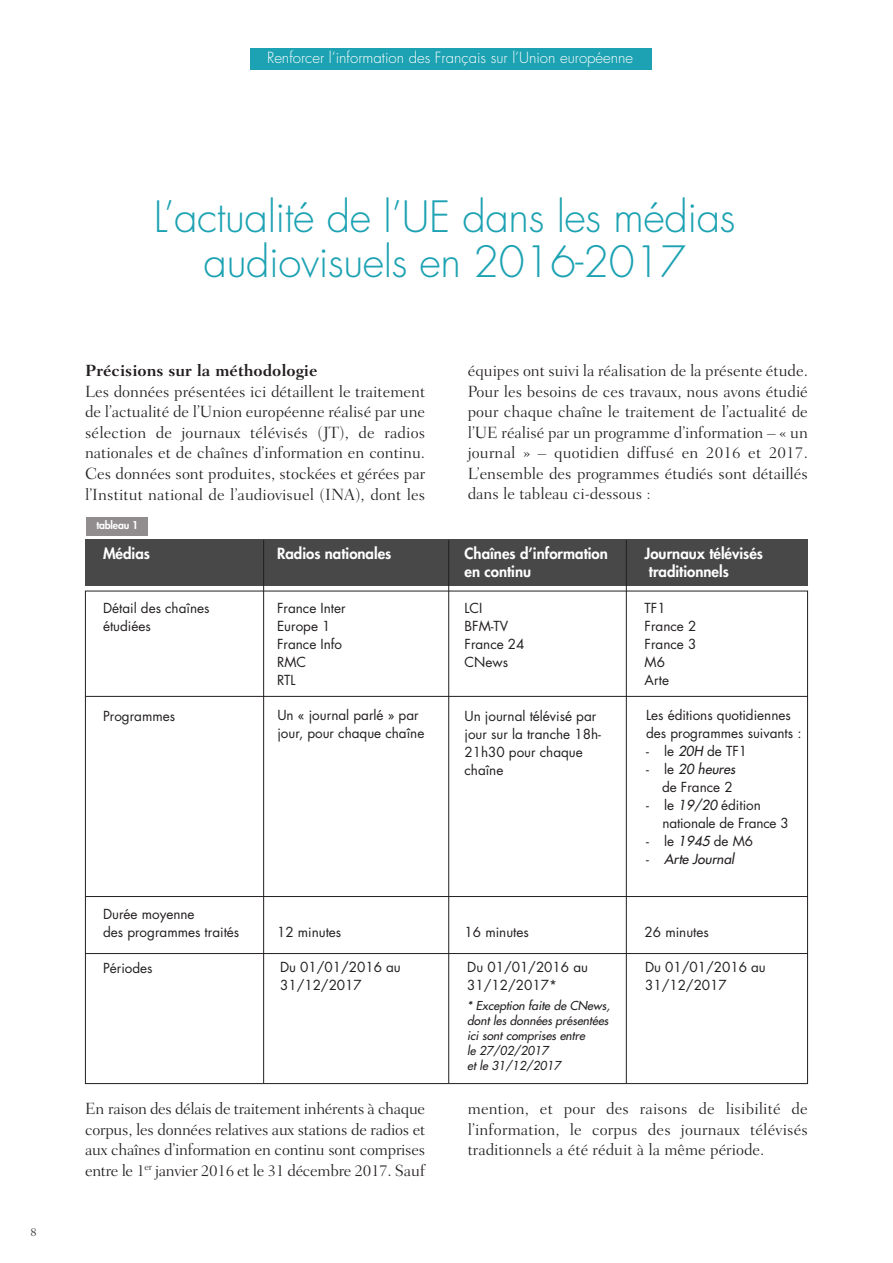
<style>
.page{position:relative;width:893px;height:1263px;background:#fff}
.page>*{position:absolute;margin:0;border:0;box-sizing:border-box;transform-origin:0 0}
.t1{font:300 42px/45px "Futura";letter-spacing:-.01em;color:#1ca2b2;text-align:center}
.t2{font:300 16.5px/20.5px "Fairfield LH";color:#231f20;text-align:justify}
.t3{font:700 16.5px "Fairfield LH";color:#231f20}
.t4{font:800 15px "Futura";color:#fff}
.t5{font:300 15px "Futura";color:#fff}
.t6{font:13.5px/18px "Futura";color:#231f20}
.t7{font:italic 13.5px "Futura";letter-spacing:.005em;color:#231f20}
.t8{font:italic 12px/15px "Futura";letter-spacing:.005em;color:#231f20}
.t9{font:300 12px "Fairfield LH";color:#231f20}
.t10{font:800 10.5px "Futura";letter-spacing:-.015em;color:#fff}
.s1{font-style:italic}
.s2{font-style:normal}
</style>
<div class="page">
<div style="left:85px;top:540px;width:723px;height:46px;background:#484848"></div>
<div style="left:250px;top:48px;width:402px;height:21px;background:#1ca2b2"></div>
<hr style="left:85px;top:696px;width:723px;height:1px;background:#231f20">
<hr style="left:85px;top:896px;width:723px;height:1px;background:#231f20">
<hr style="left:85px;top:953px;width:723px;height:1px;background:#231f20">
<hr style="left:263px;top:540px;width:1px;height:543px;background:#231f20">
<hr style="left:448px;top:540px;width:1px;height:543px;background:#231f20">
<hr style="left:626px;top:540px;width:1px;height:543px;background:#231f20">
<div style="left:86px;top:517px;width:62px;height:18px;background:#918c8d"></div>
<p class="t5" style="left:267px;top:51px;width:368px">Renforcer l’information des Français sur l’Union européenne</p>
<p class="t9" style="left:31px;top:1227px;width:8px">8</p>
<h1 class="t1" style="left:154px;top:198px;width:583px">L’actualité de l’UE dans les médias audiovisuels en 2016-2017</h1>
<p class="t3" style="left:85px;top:364px;width:234px">Précisions sur la méthodologie</p>
<p class="t2" style="left:85px;top:382px;width:342px">Les données présentées ici détaillent le traitement de l’actualité de l’Union européenne réalisé par une sélection de journaux télévisés (JT), de radios nationales et de chaînes d’information en continu.<br>Ces données sont produites, stockées et gérées par l’Institut national de l’audiovisuel (INA), dont les</p>
<p class="t10" style="left:96px;top:520px;width:43px">tableau 1</p>
<p class="t2" style="left:468px;top:362px;width:342px">équipes ont suivi la réalisation de la présente étude.<br>Pour les besoins de ces travaux, nous avons étudié pour chaque chaîne le traitement de l’actualité de l’UE réalisé par un programme d’information – « un journal » – quotidien diffusé en 2016 et 2017.<br>L’ensemble des programmes étudiés sont détaillés dans le tableau ci-dessous :</p>
<p class="t4" style="left:103px;top:547px;width:48px">Médias</p>
<p class="t4" style="left:277px;top:547px;width:116px">Radios nationales</p>
<p class="t4" style="left:465px;top:547px;width:145px">Chaînes d’information</p>
<p class="t4" style="left:645px;top:547px;width:120px">Journaux télévisés</p>
<p class="t4" style="left:465px;top:565px;width:68px">en continu</p>
<p class="t4" style="left:649px;top:565px;width:81px">traditionnels</p>
<p class="t6" style="left:103px;top:601px;width:108px">Détail des chaînes</p>
<p class="t6" style="left:277px;top:601px;width:70px">France Inter</p>
<p class="t6" style="left:465px;top:601px;width:19px">LCI</p>
<p class="t6" style="left:645px;top:601px;width:23px">TF1</p>
<p class="t6" style="left:103px;top:619px;width:49px">étudiées</p>
<p class="t6" style="left:277px;top:619px;width:55px">Europe 1</p>
<p class="t6" style="left:465px;top:619px;width:45px">BFM-TV</p>
<p class="t6" style="left:645px;top:619px;width:53px">France 2</p>
<p class="t6" style="left:277px;top:637px;width:67px">France Info</p>
<p class="t6" style="left:465px;top:637px;width:62px">France 24</p>
<p class="t6" style="left:645px;top:637px;width:53px">France 3</p>
<p class="t6" style="left:277px;top:655px;width:31px">RMC</p>
<p class="t6" style="left:465px;top:655px;width:45px">CNews</p>
<p class="t6" style="left:645px;top:655px;width:22px">M6</p>
<p class="t6" style="left:277px;top:673px;width:20px">RTL</p>
<p class="t6" style="left:645px;top:673px;width:26px">Arte</p>
<p class="t6" style="left:103px;top:709px;width:74px">Programmes</p>
<p class="t6" style="left:277px;top:707px;width:148px">Un « journal parlé » par jour, pour chaque chaîne</p>
<p class="t6" style="left:464px;top:708px;width:138px">Un journal télévisé par jour sur la tranche 18h-<br>21h30 pour chaque chaîne</p>
<p class="t6" style="left:646px;top:707px;width:157px">Les éditions quotidiennes des programmes suivants :</p>
<p class="t6" style="left:646px;top:743px;width:103px">- le <span class="s1">20H</span> de TF1</p>
<p class="t6" style="left:646px;top:761px;width:91px;text-align:right">- le <span class="s1">20 heures </span>de France 2</p>
<p class="t6" style="left:662px;top:797px;width:128px;text-indent:-16px">- le <span class="s1">19/20</span> édition nationale de France 3</p>
<p class="t6" style="left:646px;top:833px;width:109px">- le <span class="s1">1945</span> de M6</p>
<p class="t7" style="left:646px;top:852px;width:90px"><span class="s2">-</span> Arte Journal</p>
<p class="t6" style="left:103px;top:907px;width:138px">Durée moyenne<br>des programmes traités</p>
<p class="t6" style="left:103px;top:961px;width:51px">Périodes</p>
<p class="t6" style="left:277px;top:925px;width:66px">12 minutes</p>
<p class="t6" style="left:465px;top:925px;width:66px">16 minutes</p>
<p class="t6" style="left:645px;top:925px;width:66px">26 minutes</p>
<p class="t6" style="left:280px;top:959px;width:122px">Du 01/01/2016 au<br>31/12/2017</p>
<p class="t6" style="left:467px;top:959px;width:122px">Du 01/01/2016 au<br>31/12/2017*</p>
<p class="t8" style="left:467px;top:998px;width:144px">* Exception faite de CNews, dont les données présentées ici sont comprises entre<br>le 27/02/2017<br>et le 31/12/2017</p>
<p class="t6" style="left:645px;top:959px;width:122px">Du 01/01/2016 au<br>31/12/2017</p>
<p class="t2" style="left:85px;top:1100px;width:342px">En raison des délais de traitement inhérents à chaque corpus, les données relatives aux stations de radios et aux chaînes d’information en continu sont comprises entre le 1<sup>er</sup> janvier 2016 et le 31 décembre 2017. Sauf</p>
<p class="t2" style="left:468px;top:1100px;width:342px">mention, et pour des raisons de lisibilité de l’information, le corpus des journaux télévisés traditionnels a été réduit à la même période.</p>
</div>
